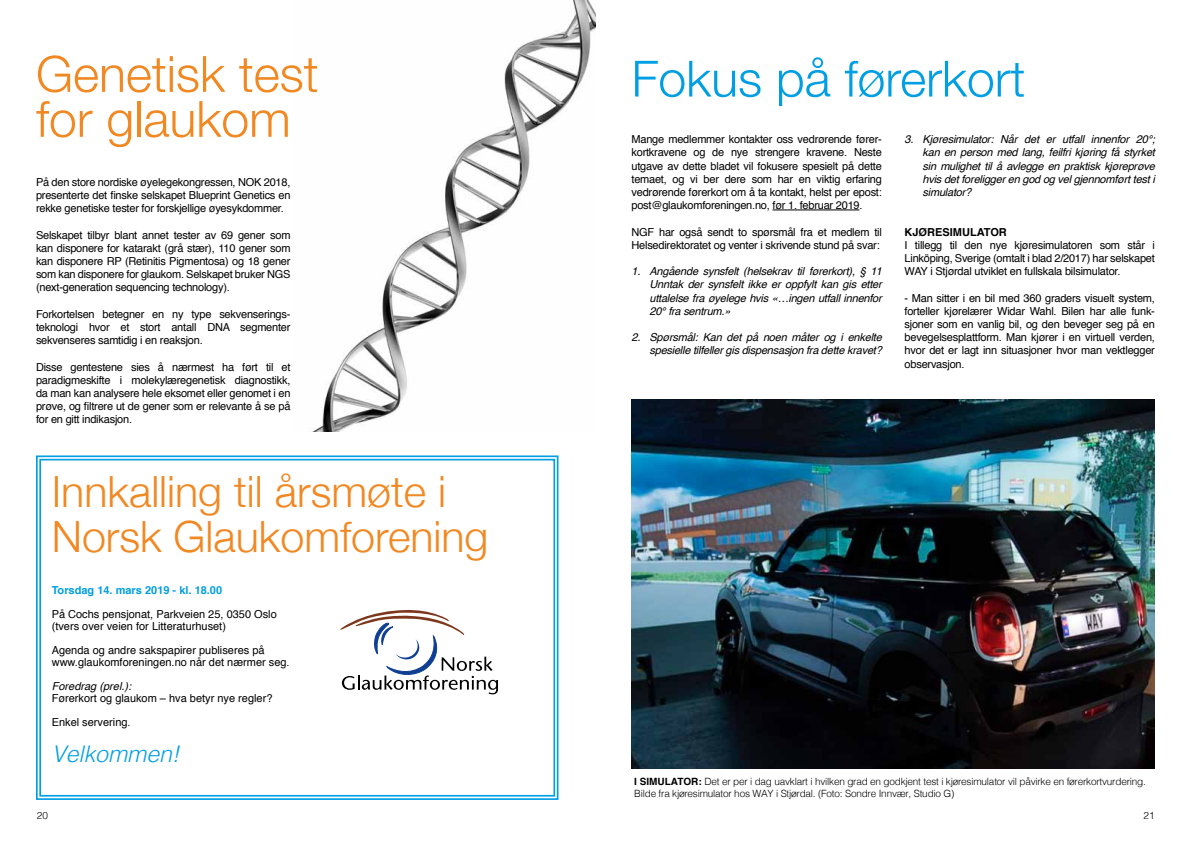
<style>
.page{position:relative;width:1191px;height:842px;background:#fff}
.page>*{position:absolute;margin:0;border:0;box-sizing:border-box;transform-origin:0 0}
.t1{font:300 50px/45px "Helvetica Neue";color:#f18822}
.t2{font:300 50px "Helvetica Neue";color:#009ee3}
.t3{font:300 43px/45px "Helvetica Neue";color:#f18822}
.t4{font:italic 300 23px "Helvetica";color:#009ee3}
.t5{font:11px/13.2px "Helvetica";letter-spacing:-.02em;color:#000;text-align:justify}
.t6{font:italic 11px/13.2px "Helvetica";letter-spacing:-.02em;color:#000;text-align:justify}
.t7{font:11px/12px "Helvetica";color:#000}
.t8{font:700 11px "Helvetica";color:#009ee3}
.t9{font:italic 11px "Helvetica";color:#000}
.t10{font:700 11px "Helvetica";color:#000}
.t11{font:300 10px/12px "Helvetica";letter-spacing:-.02em;color:#000}
.s1{font-weight:700}
</style>
<div class="page">
<hr style="left:772px;top:210px;width:87px;height:1px;background:#000">
<img style="left:631px;top:400px;width:524px;height:369px">
<img style="left:312px;top:0;width:283px;height:432px">
<svg style="left:36px;top:455px;width:523px;height:345px"></svg>
<div style="left:39px;top:459px;width:516px;height:337px;border:2px solid #009ee3"></div>
<svg style="left:340px;top:610px;width:158px;height:84px"></svg>
<h1 class="t1" style="left:36px;top:48px;width:284px">Genetisk test for glaukom</h1>
<p class="t5" style="left:36px;top:176px;width:256px">På den store nordiske øyelegekongressen, NOK 2018, presenterte det finske selskapet Blueprint Genetics en rekke genetiske tester for forskjellige øyesykdommer.</p>
<p class="t5" style="left:36px;top:228px;width:256px">Selskapet tilbyr blant annet tester av 69 gener som kan disponere for katarakt (grå stær), 110 gener som kan disponere RP (Retinitis Pigmentosa) og 18 gener som kan disponere for glaukom. Selskapet bruker NGS (next-generation sequencing technology).</p>
<p class="t5" style="left:36px;top:308px;width:256px">Forkortelsen betegner en ny type sekvenserings&shy;teknologi hvor et stort antall DNA segmenter sekvenseres samtidig i en reaksjon.</p>
<p class="t5" style="left:36px;top:360px;width:256px">Disse gentestene sies å nærmest ha ført til et paradigmeskifte i molekylæregenetisk diagnostikk, da man kan analysere hele eksomet eller genomet i en prøve, og filtrere ut de gener som er relevante å se på for en gitt indikasjon.</p>
<h2 class="t3" style="left:52px;top:466px;width:438px">Innkalling til årsmøte i<br>Norsk Glaukomforening</h2>
<p class="t8" style="left:52px;top:581px;width:172px">Torsdag 14. mars 2019 - kl. 18.00</p>
<p class="t7" style="left:52px;top:608px;width:227px">På Cochs pensjonat, Parkveien 25, 0350 Oslo (tvers over veien for Litteraturhuset)</p>
<p class="t7" style="left:52px;top:644px;width:239px">Agenda og andre sakspapirer publiseres på www.glaukomforeningen.no når det nærmer seg.</p>
<p class="t9" style="left:52px;top:677px;width:81px">Foredrag (prel.):</p>
<p class="t7" style="left:52px;top:686px;width:222px;line-height:24px">Førerkort og glaukom – hva betyr nye regler?<br>Enkel servering.</p>
<h3 class="t4" style="left:52px;top:734px;width:129px">Velkommen!</h3>
<h1 class="t2" style="left:631px;top:38px;width:395px">Fokus på førerkort</h1>
<p class="t5" style="left:631px;top:133px;width:252px">Mange medlemmer kontakter oss vedrørende fører&shy;kortkravene og de nye strengere kravene. Neste utgave av dette bladet vil fokusere spesielt på dette temaet, og vi ber dere som har en viktig erfaring vedrørende førerkort om å ta kontakt, helst per epost: post@glaukomforeningen.no, før 1. februar 2019.</p>
<p class="t5" style="left:631px;top:225px;width:252px">NGF har også sendt to spørsmål fra et medlem til<br>Helsedirektoratet og venter i skrivende stund på svar:</p>
<p class="t6" style="left:649px;top:265px;width:234px;text-indent:-18px">1. Angående synsfelt (helsekrav til førerkort), § 11<br>Unntak der synsfelt ikke er oppfylt kan gis etter uttalelse fra øyelege hvis «…ingen utfall innenfor 20° fra sentrum.»</p>
<p class="t6" style="left:631px;top:331px;width:252px;text-align:right">2. Spørsmål: Kan det på noen måter og i enkelte spesielle tilfeller gis dispensasjon fra dette kravet?</p>
<p class="t6" style="left:922px;top:133px;width:234px;text-indent:-18px">3. Kjøresimulator: Når det er utfall innenfor 20°; kan en person med lang, feilfri kjøring få styrket sin mulighet til å avlegge en praktisk kjøreprøve hvis det foreligger en god og vel gjennomført test i simulator?</p>
<p class="t10" style="left:904px;top:223px;width:104px">KJØRESIMULATOR</p>
<p class="t5" style="left:904px;top:239px;width:252px">I tillegg til den nye kjøresimulatoren som står i Linköping, Sverige (omtalt i blad 2/2017) har selskapet WAY i Stjørdal utviklet en fullskala bilsimulator.</p>
<p class="t5" style="left:904px;top:291px;width:252px">- Man sitter i en bil med 360 graders visuelt system, forteller kjørelærer Widar Wahl. Bilen har alle funk&shy;sjoner som en vanlig bil, og den beveger seg på en bevegelsesplattform. Man kjører i en virtuell verden, hvor det er lagt inn situasjoner hvor man vektlegger observasjon.</p>
<p class="t11" style="left:634px;top:774px;width:513px"><span class="s1">I SIMULATOR:</span> Det er per i dag uavklart i hvilken grad en godkjent test i kjøresimulator vil påvirke en førerkortvurdering.<br>Bilde fra kjøresimulator hos WAY i Stjørdal. (Foto: Sondre Innvær, Studio G)</p>
<p class="t11" style="left:37px;top:809px;width:13px">20</p>
<p class="t11" style="left:1143px;top:809px;width:13px">21</p>
</div>
